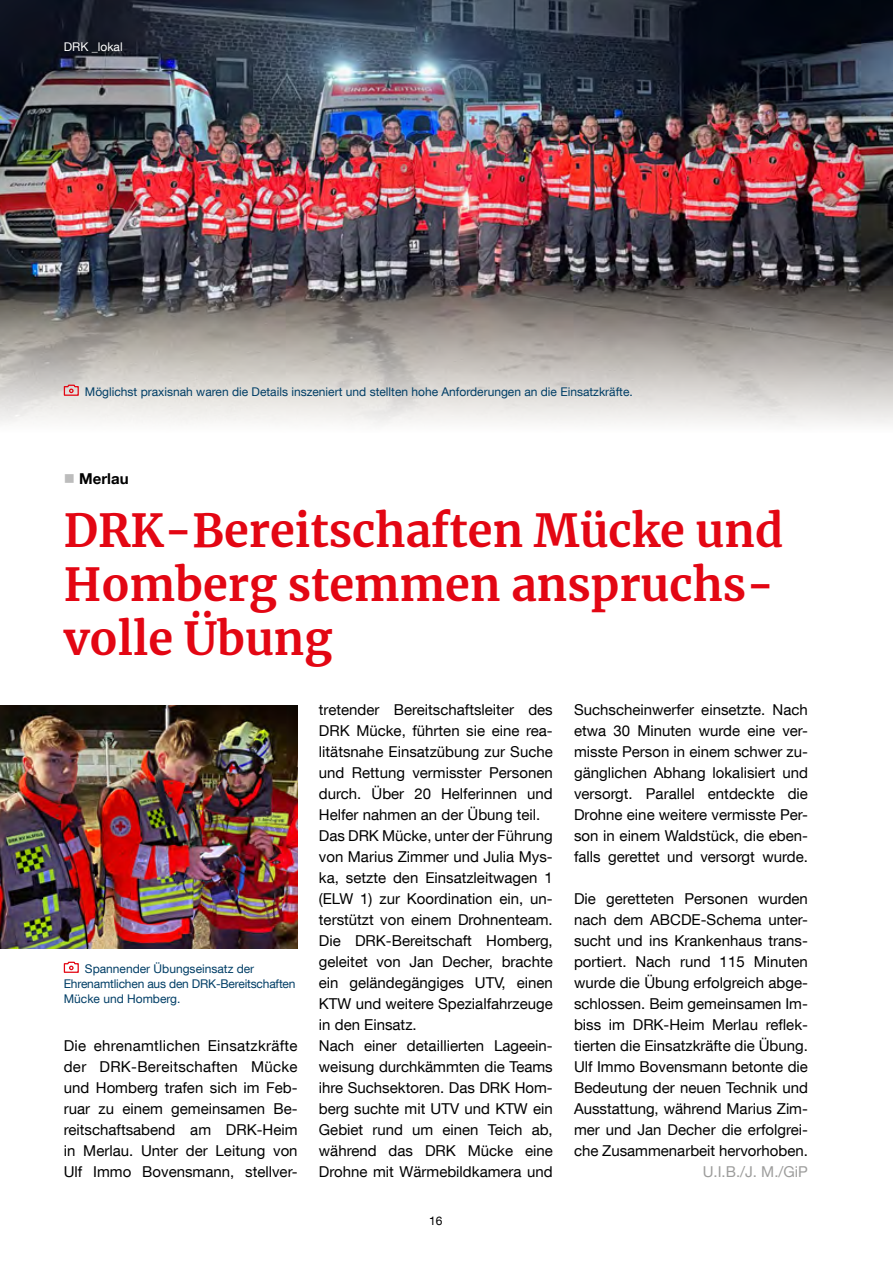
<style>
.page{position:relative;width:893px;height:1263px;background:#fff}
.page>*{position:absolute;margin:0;border:0;box-sizing:border-box;transform-origin:0 0}
.t1{font:700 45px/54px "Merriweather";color:#e30613}
.t2{font:15px/21px "Helvetica Neue LT Com";color:#000;text-align:justify}
.t3{font:15px "Helvetica Neue LT Com";color:#9d9d9c}
.t4{font:700 15px "Helvetica Neue LT Com";color:#000}
.t5{font:12px/15px "Helvetica Neue LT Com";color:#003e66}
.t6{font:12px "Helvetica Neue LT Com";color:#fff}
.t7{font:12px "Helvetica Neue LT Com";color:#000}
.s1{color:#bcbcbc}
</style>
<div class="page">
<img style="left:0;top:706px;width:298px;height:242px">
<img style="left:0;top:0;width:893px;height:426px">
<svg style="left:63px;top:961px;width:16px;height:12px"></svg>
<svg style="left:63px;top:384px;width:16px;height:12px"></svg>
<p class="t6" style="left:64px;top:39px;width:60px">DRK _lokal</p>
<p class="t5" style="left:85px;top:384px;width:549px">Möglichst praxisnah waren die Details inszeniert und stellten hohe Anforderungen an die Einsatzkräfte.</p>
<p class="t4" style="left:64px;top:469px;width:66px"><span class="s1">■</span> Merlau</p>
<h1 class="t1" style="left:64px;top:502px;width:721px">DRK-Bereitschaften Mücke und<br>Homberg stemmen anspruchs&shy;volle Übung</h1>
<p class="t5" style="left:64px;top:961px;width:233px;text-indent:21px">Spannender Übungseinsatz der<br>Ehrenamtlichen aus den DRK-Bereitschaften<br>Mücke und Homberg.</p>
<p class="t2" style="left:64px;top:1035px;width:235px">Die ehrenamtlichen Einsatzkräfte der DRK-Bereitschaften Mücke und Homberg trafen sich im Feb&shy;ruar zu einem gemeinsamen Be&shy;reitschaftsabend am DRK-Heim in Merlau. Unter der Leitung von Ulf Immo Bovensmann, stellver-</p>
<p class="t2" style="left:319px;top:699px;width:235px;text-align:left">tretender Bereitschaftsleiter des<br>DRK Mücke, führten sie eine rea&shy;litätsnahe Einsatzübung zur Suche und Rettung vermisster Personen durch. Über 20 Helferinnen und<br>Helfer nahmen an der Übung teil.<br>Das DRK Mücke, unter der Führung von Marius Zimmer und Julia Mys&shy;ka, setzte den Einsatzleitwagen 1 (ELW 1) zur Koordination ein, un&shy;terstützt von einem Drohnenteam.<br>Die DRK-Bereitschaft Homberg, geleitet von Jan Decher, brachte ein geländegängiges UTV, einen<br>KTW und weitere Spezialfahrzeuge in den Einsatz.<br>Nach einer detaillierten Lageein&shy;weisung durchkämmten die Teams ihre Suchsektoren. Das DRK Hom&shy;berg suchte mit UTV und KTW ein<br>Gebiet rund um einen Teich ab, während das DRK Mücke eine<br>Drohne mit Wärmebildkamera und</p>
<p class="t2" style="left:574px;top:699px;width:235px">Suchscheinwerfer einsetzte. Nach etwa 30 Minuten wurde eine ver&shy;misste Person in einem schwer zu&shy;gänglichen Abhang lokalisiert und versorgt. Parallel entdeckte die Drohne eine weitere vermisste Per&shy;son in einem Waldstück, die eben&shy;falls gerettet und versorgt wurde.</p>
<p class="t2" style="left:574px;top:888px;width:235px">Die geretteten Personen wurden nach dem ABCDE-Schema unter&shy;sucht und ins Krankenhaus trans&shy;portiert. Nach rund 115 Minuten wurde die Übung erfolgreich abge&shy;schlossen. Beim gemeinsamen Im&shy;biss im DRK-Heim Merlau reflek&shy;tierten die Einsatzkräfte die Übung.<br>Ulf Immo Bovensmann betonte die Bedeutung der neuen Technik und Ausstattung, während Marius Zim&shy;mer und Jan Decher die erfolgrei&shy;che Zusammenarbeit hervorhoben.</p>
<p class="t3" style="left:703px;top:1162px;width:107px">U.I.B./J. M./GiP</p>
<p class="t7" style="left:429px;top:1213px;width:15px">16</p>
</div>
